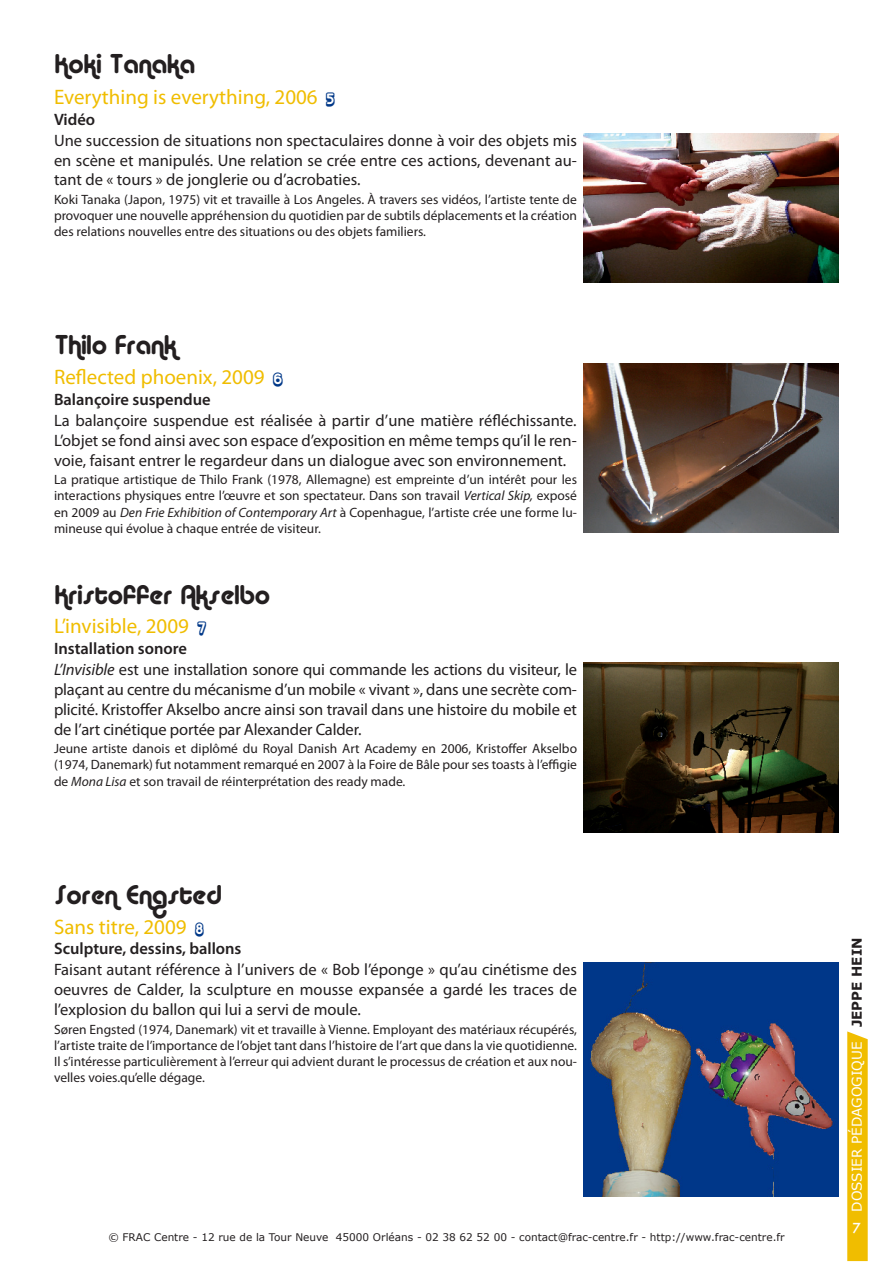
<style>
.page{position:relative;width:893px;height:1263px;background:#fff}
.page>*{position:absolute;margin:0;border:0;box-sizing:border-box;transform-origin:0 0}
.t1{font:27px "Alba";color:#231f20}
.t2{font:21px "Myriad Pro";color:#f0bd00}
.t3{font:16.5px/19.8px "Myriad Pro";color:#231f20;text-align:justify}
.t4{font:600 16.5px "Myriad Pro";color:#231f20}
.t5{font:15px "Alba Super";color:#003888}
.t6{font:13.5px/16.2px "Myriad Pro";color:#231f20;text-align:justify}
.t7{font:13.5px "Verdana";color:#fff}
.t8{font:500 13.5px "Futura";color:#fff}
.t9{font:10.5px "Verdana";color:#231f20}
.s1{font-style:italic}
.s2{font-weight:700;color:#231f20}
</style>
<div class="page">
<svg style="left:847px;top:1031px;width:21px;height:230px;background:#f0bf0b"></svg>
<img style="left:584px;top:133px;width:255px;height:150px">
<img style="left:584px;top:663px;width:255px;height:170px">
<img style="left:584px;top:963px;width:109px;height:234px">
<img style="left:693px;top:963px;width:146px;height:234px">
<img style="left:584px;top:364px;width:255px;height:169px">
<p class="t1" style="left:54px;top:48px;width:142px">Koki Tanaka</p>
<p class="t4" style="left:54px;top:109px;width:43px">Vidéo</p>
<p class="t3" style="left:54px;top:130px;width:524px">Une succession de situations non spectaculaires donne à voir des objets mis en scène et manipulés. Une relation se crée entre ces actions, devenant au&shy;tant de « tours » de jonglerie ou d’acrobaties.</p>
<p class="t6" style="left:54px;top:191px;width:524px">Koki Tanaka (Japon, 1975) vit et travaille à Los Angeles. À travers ses vidéos, l’artiste tente de provoquer une nouvelle appréhension du quotidien par de subtils déplacements et la création des relations nouvelles entre des situations ou des objets familiers.</p>
<p class="t2" style="left:54px;top:84px;width:265px">Everything is everything, 2006</p>
<p class="t5" style="left:326px;top:90px;width:9px">5</p>
<p class="t1" style="left:54px;top:328px;width:124px">Thilo Frank</p>
<p class="t2" style="left:54px;top:364px;width:212px">Reflected phoenix, 2009</p>
<p class="t5" style="left:273px;top:370px;width:11px">6</p>
<p class="t4" style="left:54px;top:389px;width:158px">Balançoire suspendue</p>
<p class="t3" style="left:54px;top:410px;width:524px">La balançoire suspendue est réalisée à partir d’une matière réfléchissante.<br>L’objet se fond ainsi avec son espace d’exposition en même temps qu’il le ren&shy;voie, faisant entrer le regardeur dans un dialogue avec son environnement.</p>
<p class="t6" style="left:54px;top:471px;width:525px">La pratique artistique de Thilo Frank (1978, Allemagne) est empreinte d’un intérêt pour les interactions physiques entre l’œuvre et son spectateur. Dans son travail <span class="s1">Vertical Skip,</span> exposé en 2009 au <span class="s1">Den Frie Exhibition of Contemporary Art</span> à Copenhague, l’artiste crée une forme lu&shy;mineuse qui évolue à chaque entrée de visiteur.</p>
<p class="t1" style="left:54px;top:579px;width:217px">Kristoffer Akselbo</p>
<p class="t2" style="left:54px;top:613px;width:136px">L’invisible, 2009</p>
<p class="t5" style="left:197px;top:619px;width:10px">7</p>
<p class="t4" style="left:54px;top:638px;width:135px">Installation sonore</p>
<p class="t3" style="left:54px;top:659px;width:525px"><span class="s1">L’Invisible</span> est une installation sonore qui commande les actions du visiteur, le plaçant au centre du mécanisme d’un mobile « vivant », dans une secrète com&shy;plicité. Kristoffer Akselbo ancre ainsi son travail dans une histoire du mobile et de l’art cinétique portée par Alexander Calder.</p>
<p class="t6" style="left:54px;top:740px;width:525px">Jeune artiste danois et diplômé du Royal Danish Art Academy en 2006, Kristoffer Akselbo (1974, Danemark) fut notamment remarqué en 2007 à la Foire de Bâle pour ses toasts à l’effigie de <span class="s1">Mona Lisa</span> et son travail de réinterprétation des ready made.</p>
<p class="t1" style="left:54px;top:879px;width:169px">Soren Engsted</p>
<p class="t2" style="left:54px;top:913px;width:134px">Sans titre, 2009</p>
<p class="t5" style="left:195px;top:919px;width:10px">8</p>
<p class="t4" style="left:54px;top:938px;width:189px">Sculpture, dessins, ballons</p>
<p class="t3" style="left:54px;top:959px;width:525px">Faisant autant référence à l’univers de « Bob l’éponge » qu’au cinétisme des oeuvres de Calder, la sculpture en mousse expansée a gardé les traces de l’explosion du ballon qui lui a servi de moule.</p>
<p class="t6" style="left:54px;top:1021px;width:524px">Søren Engsted (1974, Danemark) vit et travaille à Vienne. Employant des matériaux récupérés, l’artiste traite de l’importance de l’objet tant dans l’histoire de l’art que dans la vie quotidienne.<br>Il s’intéresse particulièrement à l’erreur qui advient durant le processus de création et aux nou&shy;velles voies.qu’elle dégage.</p>
<p class="t9" style="left:108px;top:1230px;width:678px">© FRAC Centre - 12 rue de la Tour Neuve 45000 Orléans - 02 38 62 52 00 - contact@frac-centre.fr - http://www.frac-centre.fr</p>
<p class="t7" style="left:848px;top:1212px;width:276px;rotate:-90deg">DOSSIER PÉDAGOGIQUE <span class="s2">JEPPE HEIN</span></p>
<p class="t8" style="left:852px;top:1219px;width:10px">7</p>
</div>
